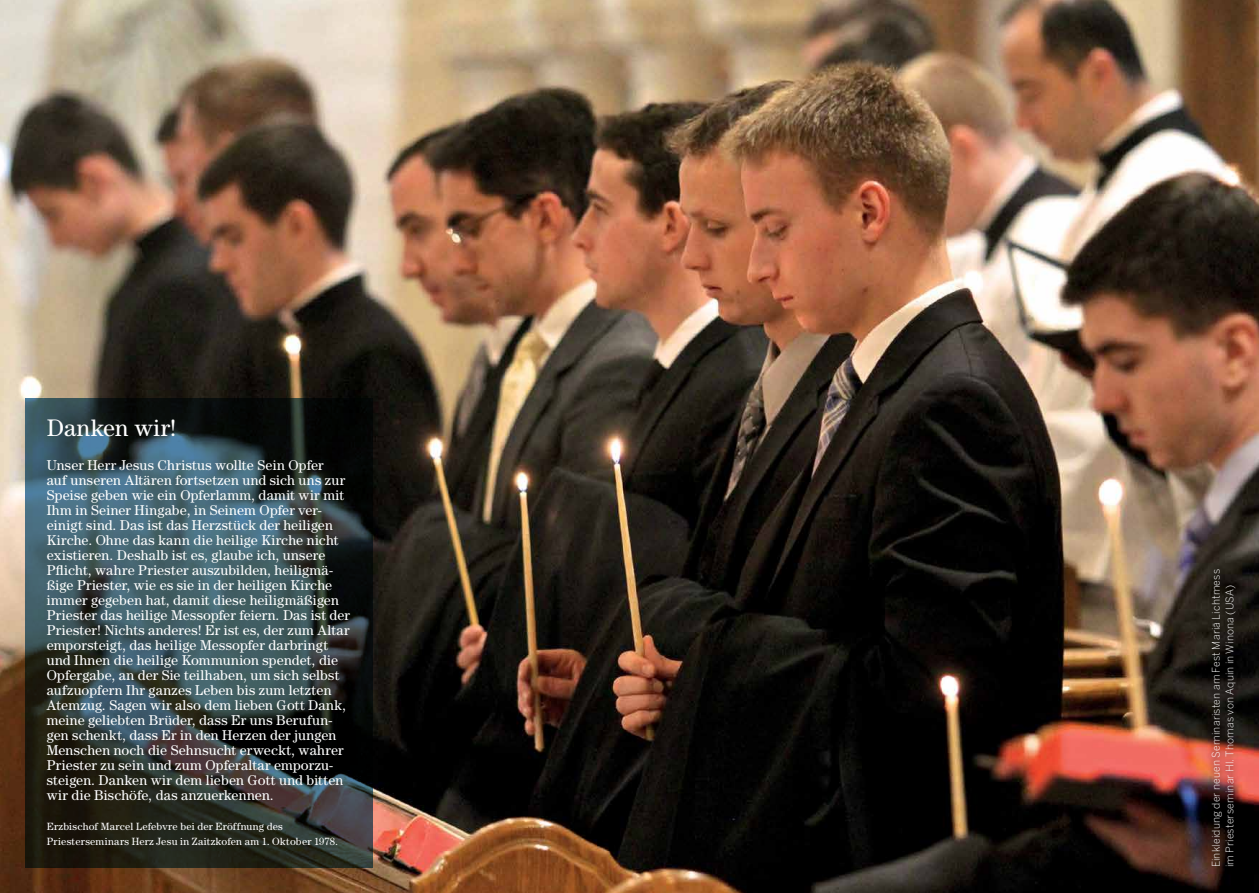
<style>
.page{position:relative;width:1259px;height:893px;background:#fff}
.page>*{position:absolute;margin:0;border:0;box-sizing:border-box;transform-origin:0 0}
.t1{font:24px "Century Std";letter-spacing:.015em;color:#fff}
.t2{font:14.25px/15px "Century Std";letter-spacing:.01em;color:#fff}
.t3{font:300 10.5px/13.5px "Benton Sans";letter-spacing:.02em;color:#fff}
.t4{font:10.5px/15px "Century Std";letter-spacing:.02em;color:#fff}
</style>
<div class="page">
<img style="left:0;top:0;width:1259px;height:893px">
<svg style="left:26px;top:398px;width:347px;height:469px;background:#2d3c3e"></svg>
<svg style="left:1204px;top:563px;width:37px;height:310px;background:#341e18"></svg>
<h1 class="t1" style="left:47px;top:414px;width:131px">Danken wir!</h1>
<p class="t2" style="left:47px;top:457px;width:305px">Unser Herr Jesus Christus wollte Sein Opfer<br>auf unseren Altären fortsetzen und sich uns zur Speise geben wie ein Opferlamm, damit wir mit Ihm in Seiner Hingabe, in Seinem Opfer ver&shy;einigt sind. Das ist das Herzstück der heiligen Kirche. Ohne das kann die heilige Kirche nicht existieren. Deshalb ist es, glaube ich, unsere Pflicht, wahre Priester auszubilden, heiligmä&shy;ßige Priester, wie es sie in der heiligen Kirche immer gegeben hat, damit diese heiligmäßigen Priester das heilige Messopfer feiern. Das ist der Priester! Nichts anderes! Er ist es, der zum Altar emporsteigt, das heilige Messopfer darbringt und Ihnen die heilige Kommunion spendet, die Opfergabe, an der Sie teilhaben, um sich selbst aufzuopfern Ihr ganzes Leben bis zum letzten Atemzug. Sagen wir also dem lieben Gott Dank, meine geliebten Brüder, dass Er uns Berufun&shy;gen schenkt, dass Er in den Herzen der jungen Menschen noch die Sehnsucht erweckt, wahrer Priester zu sein und zum Opferaltar emporzu&shy;steigen. Danken wir dem lieben Gott und bitten wir die Bischöfe, das anzuerkennen.</p>
<p class="t4" style="left:47px;top:818px;width:293px">Erzbischof Marcel Lefebvre bei der Eröffnung des<br>Priesterseminars Herz Jesu in Zaitzkofen am 1. Oktober 1978.</p>
<p class="t3" style="left:1209px;top:867px;width:300px;rotate:-90deg">Einkleidung der neuen Seminaristen am Fest Mariä Lichtmess im Priesterseminar Hl. Thomas von Aquin in Winona (USA)</p>
</div>
